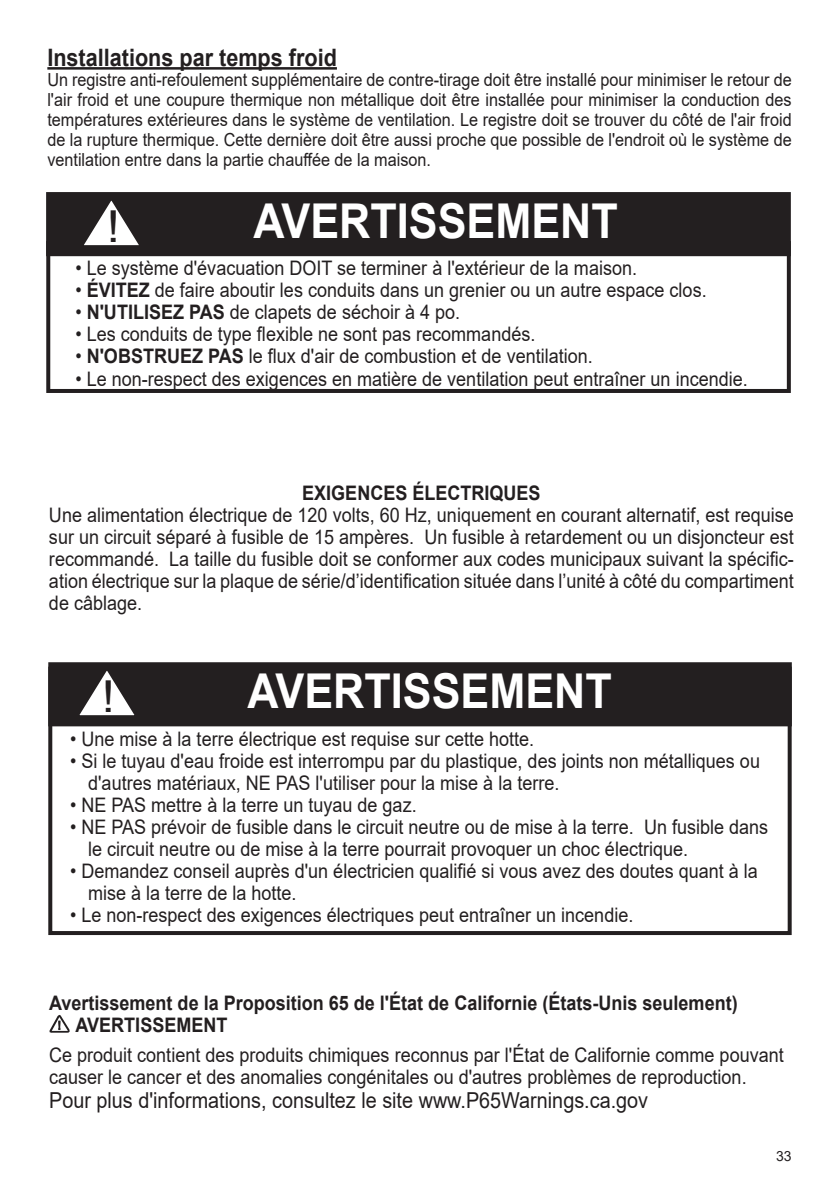
<style>
.page{position:relative;width:840px;height:1191px;background:#fff}
.page>*{position:absolute;margin:0;border:0;box-sizing:border-box;transform-origin:0 0}
.Warning_Box{font:700 48px "Arial";color:#fff;scale:.9 1}
.t1{font:44px "Arial";color:#231f20;scale:1.06 1}
.Body_text{font:700 24px "Arial";color:#231f20;scale:.9 1}
.Warning_Box-2{font:22px "Arial";color:#231f20;scale:.9 1}
.Warning_Box-3{font:20px/22px "Arial";color:#231f20;scale:.9 1}
.Body_text-2{font:20px/22px "Arial";color:#231f20;text-align:justify;scale:.9 1}
.Warning_Box-4{font:700 20px "Arial";color:#231f20;scale:.9 1}
.Headline{font:700 20px "Arial";color:#231f20;scale:.9 1}
.Body_text-3{font:18px/20px "Arial";color:#231f20;text-align:justify;scale:.9 1}
.t2{font:14px "Arial";color:#231f20}
.s1{font-weight:700}
</style>
<div class="page">
<div style="left:46px;top:241px;width:744px;height:152px;border:4px solid #231f20"></div>
<div style="left:47px;top:193px;width:742px;height:62px;background:#231f20"></div>
<div style="left:46px;top:192px;width:744px;height:64px;border:2px solid #231f20"></div>
<svg style="left:84px;top:200px;width:55px;height:46px"></svg>
<div style="left:48px;top:666px;width:743px;height:269px;border:4px solid #231f20"></div>
<div style="left:49px;top:663px;width:741px;height:62px;background:#231f20"></div>
<div style="left:48px;top:662px;width:743px;height:64px;border:2px solid #231f20"></div>
<svg style="left:79px;top:671px;width:56px;height:45px"></svg>
<svg style="left:49px;top:1014px;width:21px;height:19px"></svg>
<hr style="left:47px;top:67px;width:290px;height:3px;background:#231f20">
<p class="Body_text" style="left:47px;top:40px;width:323px">Installations par temps froid</p>
<p class="Body_text-3" style="left:47px;top:69px;width:828px">Un registre anti-refoulement supplémentaire de contre-tirage doit être installé pour minimiser le retour de l'air froid et une coupure thermique non métallique doit être installée pour minimiser la conduction des températures extérieures dans le système de ventilation. Le registre doit se trouver du côté de l'air froid de la rupture thermique. Cette dernière doit être aussi proche que possible de l'endroit où le système de ventilation entre dans la partie chauffée de la maison.</p>
<h2 class="t1" style="left:106px;top:196px;width:14px">!</h2>
<p class="Warning_Box" style="left:253px;top:187px;width:406px">AVERTISSEMENT</p>
<p class="Warning_Box-3" style="left:75px;top:257px;width:625px">• Le système d'évacuation DOIT se terminer à l'extérieur de la maison.</p>
<p class="Warning_Box-3" style="left:75px;top:279px;width:702px">• <span class="s1">ÉVITEZ</span> de faire aboutir les conduits dans un grenier ou un autre espace clos.</p>
<p class="Warning_Box-3" style="left:75px;top:301px;width:429px">• <span class="s1">N'UTILISEZ PAS</span> de clapets de séchoir à 4 po.</p>
<p class="Warning_Box-3" style="left:75px;top:323px;width:512px">• Les conduits de type flexible ne sont pas recommandés.</p>
<p class="Warning_Box-3" style="left:75px;top:345px;width:576px">• <span class="s1">N'OBSTRUEZ PAS</span> le flux d'air de combustion et de ventilation.</p>
<p class="Warning_Box-3" style="left:75px;top:367px;width:748px">• Le non-respect des exigences en matière de ventilation peut entraîner un incendie.</p>
<p class="Headline" style="left:302px;top:479px;width:266px">EXIGENCES ÉLECTRIQUES</p>
<p class="Body_text-2" style="left:49px;top:504px;width:828px">Une alimentation électrique de 120 volts, 60 Hz, uniquement en courant alternatif, est requise sur un circuit séparé à fusible de 15 ampères. Un fusible à retardement ou un disjoncteur est recommandé. La taille du fusible doit se conformer aux codes municipaux suivant la spécific&shy;ation électrique sur la plaque de série/d’identification située dans l’unité à côté du compartiment de câblage.</p>
<h2 class="t1" style="left:101px;top:666px;width:14px">!</h2>
<p class="Warning_Box" style="left:247px;top:657px;width:406px">AVERTISSEMENT</p>
<p class="Warning_Box-3" style="left:70px;top:727px;width:516px">• Une mise à la terre électrique est requise sur cette hotte.</p>
<p class="Warning_Box-3" style="left:88px;top:749px;width:747px;text-indent:-18px">• Si le tuyau d'eau froide est interrompu par du plastique, des joints non métalliques ou d'autres matériaux, NE PAS l'utiliser pour la mise à la terre.</p>
<p class="Warning_Box-3" style="left:70px;top:793px;width:386px">• NE PAS mettre à la terre un tuyau de gaz.</p>
<p class="Warning_Box-3" style="left:88px;top:815px;width:756px;text-indent:-18px">• NE PAS prévoir de fusible dans le circuit neutre ou de mise à la terre. Un fusible dans le circuit neutre ou de mise à la terre pourrait provoquer un choc électrique.</p>
<p class="Warning_Box-3" style="left:88px;top:859px;width:745px;text-indent:-18px">• Demandez conseil auprès d'un électricien qualifié si vous avez des doutes quant à la mise à la terre de la hotte.</p>
<p class="Warning_Box-3" style="left:70px;top:903px;width:627px">• Le non-respect des exigences électriques peut entraîner un incendie.</p>
<p class="Warning_Box-4" style="left:49px;top:988px;width:766px">Avertissement de la Proposition 65 de l'État de Californie (États-Unis seulement)</p>
<p class="Warning_Box-4" style="left:76px;top:1010px;width:170px">AVERTISSEMENT</p>
<p class="Warning_Box-3" style="left:49px;top:1043px;width:817px">Ce produit contient des produits chimiques reconnus par l'État de Californie comme pouvant causer le cancer et des anomalies congénitales ou d'autres problèmes de reproduction.</p>
<p class="Warning_Box-2" style="left:49px;top:1085px;width:666px">Pour plus d'informations, consultez le site www.P65Warnings.ca.gov</p>
<p class="t2" style="left:775px;top:1146px;width:17px">33</p>
</div>
